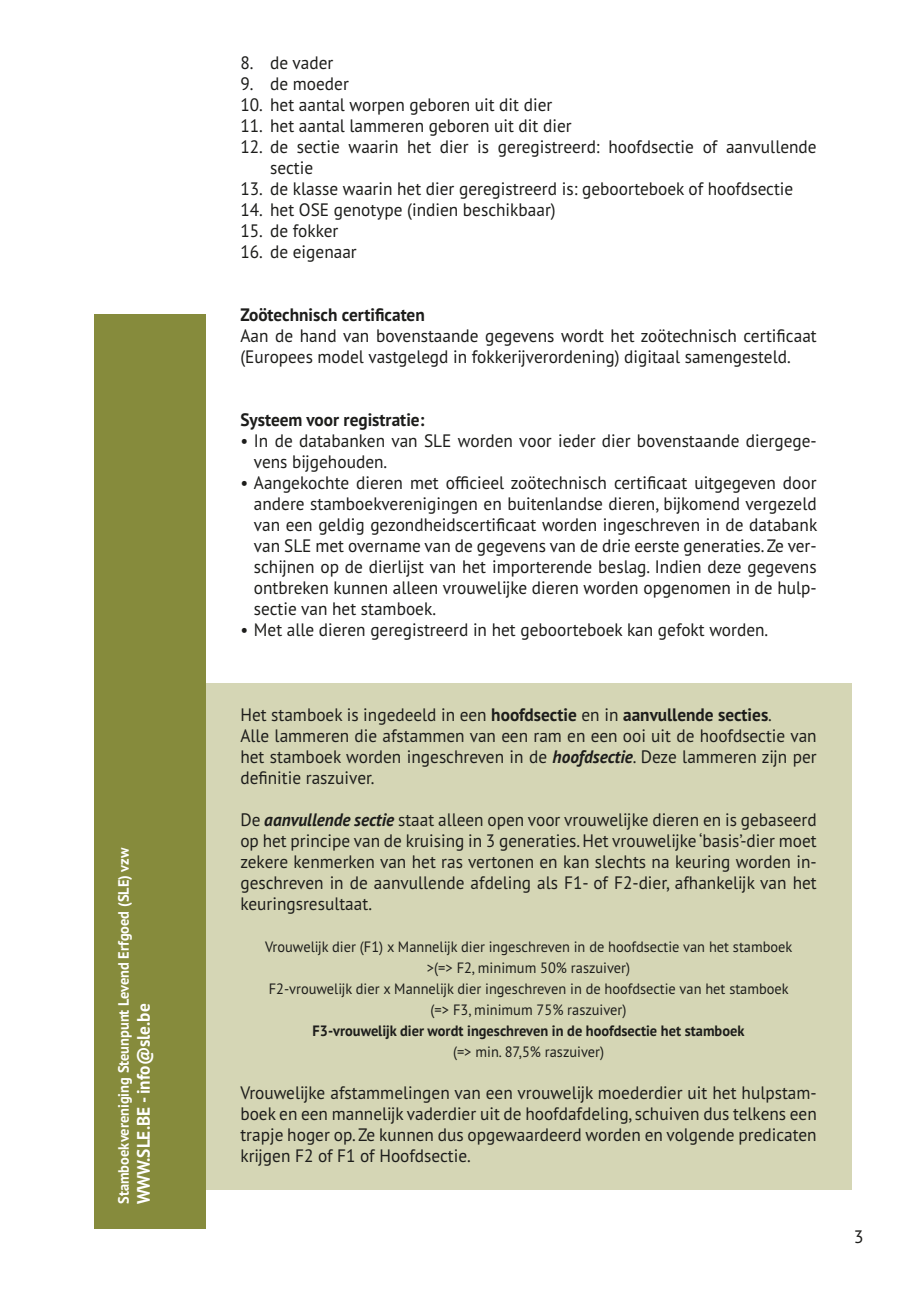
<style>
.page{position:relative;width:919px;height:1289px;background:#fff}
.page>*{position:absolute;margin:0;border:0;box-sizing:border-box;transform-origin:0 0}
.t1{font:18px/21px "PT Sans Pro";color:#1d1d1b;scale:.96 1}
.t2{font:700 18px "PT Sans Pro";color:#1d1d1b;scale:.96 1}
.t3{font:700 18px "PT Sans Pro";color:#fff;scale:.96 1}
.t4{font:18px "PT Sans Pro";color:#1d1d1b}
.t5{font:15px/21px "PT Sans Pro";color:#1d1d1b;text-align:center;scale:.96 1}
.t6{font:700 15px "PT Sans Pro";color:#1d1d1b;scale:.96 1}
.t7{font:700 15px "PT Sans Pro";color:#fff;scale:.96 1}
.s1{font-weight:700}
.s2{font-weight:700;font-style:italic}
</style>
<div class="page">
<div style="left:206px;top:684px;width:646px;height:505px;background:#d5d6b5"></div>
<div style="left:94px;top:314px;width:112px;height:914px;background:#868b3c"></div>
<p class="t7" style="left:114px;top:1203px;width:372px;rotate:-90deg">Stamboekvereniging Steunpunt Levend Erfgoed (SLE) vzw</p>
<p class="t3" style="left:131px;top:1203px;width:210px;rotate:-90deg">WWW.SLE.BE - info@sle.be</p>
<p class="t1" style="left:240px;top:52px;width:98px">8. de vader</p>
<p class="t1" style="left:240px;top:73px;width:114px">9. de moeder</p>
<p class="t1" style="left:240px;top:94px;width:326px">10. het aantal worpen geboren uit dit dier</p>
<p class="t1" style="left:240px;top:115px;width:346px">11. het aantal lammeren geboren uit dit dier</p>
<p class="t1" style="left:270px;top:136px;width:570px;text-indent:-30px">12. de sectie waarin het dier is geregistreerd: hoofdsectie of aanvullende sectie</p>
<p class="t1" style="left:240px;top:178px;width:577px">13. de klasse waarin het dier geregistreerd is: geboorteboek of hoofdsectie</p>
<p class="t1" style="left:240px;top:199px;width:330px">14. het OSE genotype (indien beschikbaar)</p>
<p class="t1" style="left:240px;top:220px;width:104px">15. de fokker</p>
<p class="t1" style="left:240px;top:241px;width:123px">16. de eigenaar</p>
<p class="t2" style="left:240px;top:303px;width:194px">Zoötechnisch certificaten</p>
<p class="t1" style="left:240px;top:325px;width:602px">Aan de hand van bovenstaande gegevens wordt het zoötechnisch certificaat (Europees model vastgelegd in fokkerijverordening) digitaal samengesteld.</p>
<p class="t2" style="left:240px;top:408px;width:193px">Systeem voor registratie:</p>
<p class="t1" style="left:254px;top:430px;width:587px;text-indent:-13px">• In de databanken van SLE worden voor ieder dier bovenstaande diergege&shy;vens bijgehouden.</p>
<p class="t1" style="left:254px;top:472px;width:588px;text-align:justify;text-indent:-13px">• Aangekochte dieren met officieel zoötechnisch certificaat uitgegeven door andere stamboekverenigingen en buitenlandse dieren, bijkomend vergezeld van een geldig gezondheidscertificaat worden ingeschreven in de databank van SLE met overname van de gegevens van de drie eerste generaties. Ze ver&shy;schijnen op de dierlijst van het importerende beslag. Indien deze gegevens ontbreken kunnen alleen vrouwelijke dieren worden opgenomen in de hulp&shy;sectie van het stamboek.</p>
<p class="t1" style="left:240px;top:619px;width:551px">• Met alle dieren geregistreerd in het geboorteboek kan gefokt worden.</p>
<p class="t1" style="left:240px;top:703px;width:602px">Het stamboek is ingedeeld in een <span class="s1">hoofdsectie</span> en in <span class="s1">aanvullende secties</span>.<br>Alle lammeren die afstammen van een ram en een ooi uit de hoofdsectie van het stamboek worden ingeschreven in de <span class="s2">hoofdsectie</span>. Deze lammeren zijn per definitie raszuiver.</p>
<p class="t1" style="left:240px;top:808px;width:602px;text-align:justify">De <span class="s2">aanvullende sectie</span> staat alleen open voor vrouwelijke dieren en is gebaseerd op het principe van de kruising in 3 generaties. Het vrouwelijke ‘basis’-dier moet zekere kenmerken van het ras vertonen en kan slechts na keuring worden in&shy;geschreven in de aanvullende afdeling als F1- of F2-dier, afhankelijk van het keuringsresultaat.</p>
<p class="t5" style="left:265px;top:935px;width:551px">Vrouwelijk dier (F1) x Mannelijk dier ingeschreven in de hoofdsectie van het stamboek &gt;(=&gt; F2, minimum 50% raszuiver)<br>F2-vrouwelijk dier x Mannelijk dier ingeschreven in de hoofdsectie van het stamboek (=&gt; F3, minimum 75% raszuiver)</p>
<p class="t6" style="left:312px;top:1020px;width:451px">F3-vrouwelijk dier wordt ingeschreven in de hoofdsectie het stamboek</p>
<p class="t5" style="left:453px;top:1040px;width:159px">(=&gt; min. 87,5% raszuiver)</p>
<p class="t1" style="left:240px;top:1081px;width:602px;text-align:justify">Vrouwelijke afstammelingen van een vrouwelijk moederdier uit het hulpstam&shy;boek en een mannelijk vaderdier uit de hoofdafdeling, schuiven dus telkens een trapje hoger op. Ze kunnen dus opgewaardeerd worden en volgende predicaten krijgen F2 of F1 of Hoofdsectie.</p>
<p class="t4" style="left:853px;top:1225px;width:11px">3</p>
</div>
